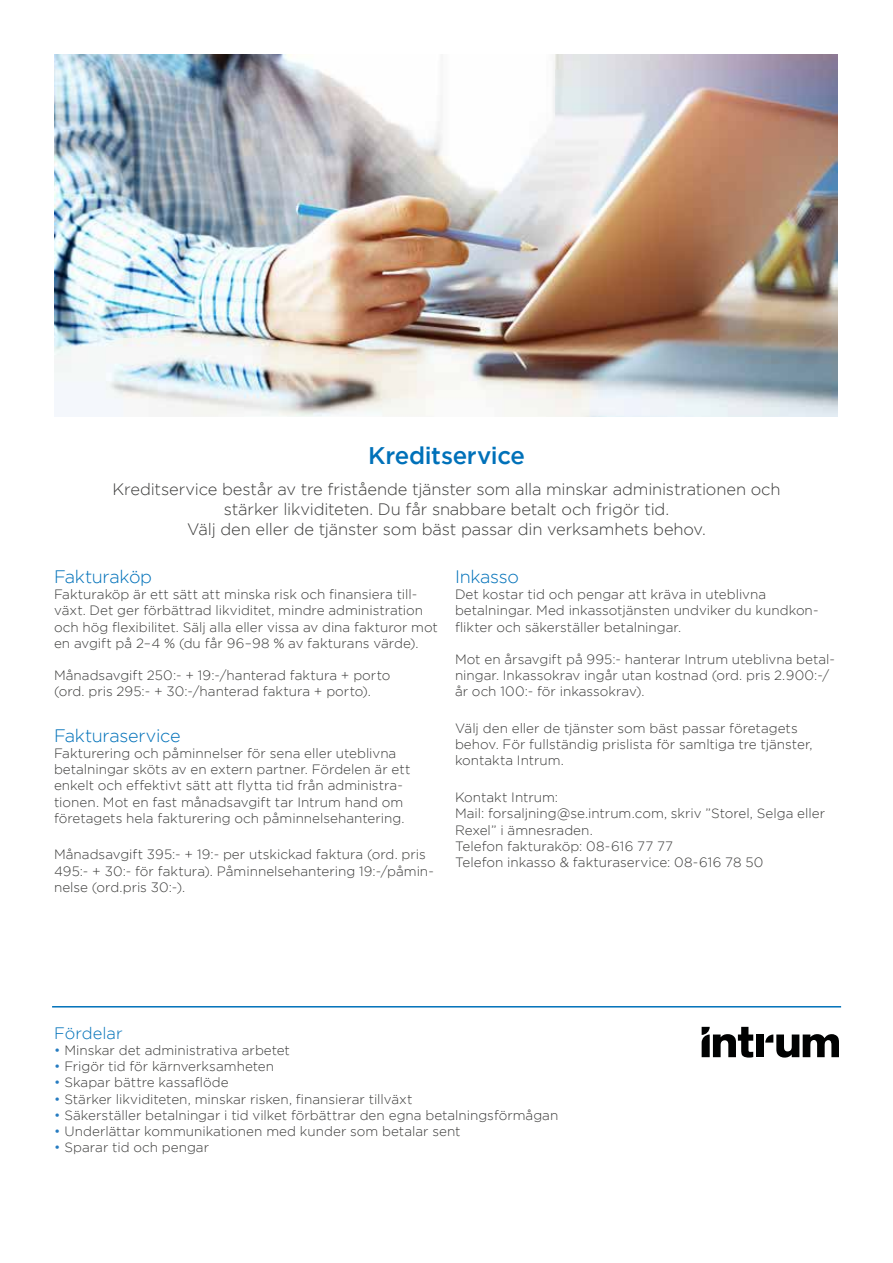
<style>
.page{position:relative;width:893px;height:1263px;background:#fff}
.page>*{position:absolute;margin:0;border:0;box-sizing:border-box;transform-origin:0 0}
.t1{font:500 24px "Gotham";letter-spacing:-.015em;color:#0071b9}
.t2{font:300 18px "Gotham";letter-spacing:-.015em;color:#0071b9}
.t3{font:300 16.5px/19.8px "Gotham";letter-spacing:-.01em;color:#3c3c3b;text-align:center}
.t4{font:300 16.5px "Gotham";color:#0071b9}
.t5{font:300 13.5px/16.2px "Gotham";color:#3c3c3b}
.s1{color:#267cc1}
</style>
<div class="page">
<img style="left:54px;top:54px;width:784px;height:363px">
<hr style="left:52px;top:1006px;width:789px;height:1px;background:#0071b9">
<div style="left:756px;top:1034px;width:8px;height:23px;background:#010202"></div>
<svg style="left:702px;top:1027px;width:51px;height:30px"></svg>
<svg style="left:765px;top:1034px;width:74px;height:23px"></svg>
<h1 class="t1" style="left:368px;top:442px;width:158px">Kreditservice</h1>
<p class="t3" style="left:112px;top:479px;width:669px">Kreditservice består av tre fristående tjänster som alla minskar administrationen och stärker likviditeten. Du får snabbare betalt och frigör tid.<br>Välj den eller de tjänster som bäst passar din verksamhets behov.</p>
<h2 class="t2" style="left:54px;top:567px;width:100px">Fakturaköp</h2>
<p class="t5" style="left:54px;top:586px;width:385px">Fakturaköp är ett sätt att minska risk och finansiera till&shy;växt. Det ger förbättrad likviditet, mindre administration och hög flexibilitet. Sälj alla eller vissa av dina fakturor mot en avgift på 2–4 % (du får 96–98 % av fakturans värde).</p>
<p class="t5" style="left:54px;top:667px;width:338px">Månadsavgift 250:- + 19:-/hanterad faktura + porto (ord. pris 295:- + 30:-/hanterad faktura + porto).</p>
<h2 class="t2" style="left:54px;top:726px;width:128px">Fakturaservice</h2>
<p class="t5" style="left:54px;top:745px;width:358px">Fakturering och påminnelser för sena eller uteblivna betalningar sköts av en extern partner. Fördelen är ett enkelt och effektivt sätt att flytta tid från administra&shy;tionen. Mot en fast månadsavgift tar Intrum hand om företagets hela fakturering och påminnelsehantering.</p>
<p class="t5" style="left:54px;top:846px;width:381px">Månadsavgift 395:- + 19:- per utskickad faktura (ord. pris<br>495:- + 30:- för faktura). Påminnelsehantering 19:-/påmin&shy;nelse (ord.pris 30:-).</p>
<h2 class="t2" style="left:455px;top:567px;width:66px">Inkasso</h2>
<p class="t5" style="left:455px;top:586px;width:365px">Det kostar tid och pengar att kräva in uteblivna betalningar. Med inkassotjänsten undviker du kundkon&shy;flikter och säkerställer betalningar.</p>
<p class="t5" style="left:455px;top:651px;width:382px">Mot en årsavgift på 995:- hanterar Intrum uteblivna betal&shy;ningar. Inkassokrav ingår utan kostnad (ord. pris 2.900:-/ år och 100:- för inkassokrav).</p>
<p class="t5" style="left:455px;top:720px;width:359px">Välj den eller de tjänster som bäst passar företagets behov. För fullständig prislista för samltiga tre tjänster, kontakta Intrum.</p>
<p class="t5" style="left:455px;top:789px;width:372px">Kontakt Intrum:<br>Mail: forsaljning@se.intrum.com, skriv ”Storel, Selga eller Rexel” i ämnesraden.<br>Telefon fakturaköp: 08-616 77 77<br>Telefon inkasso &amp; fakturaservice: 08-616 78 50</p>
<p class="t4" style="left:54px;top:1024px;width:70px">Fördelar</p>
<p class="t5" style="left:54px;top:1042px;width:238px"><span class="s1">•</span> Minskar det administrativa arbetet</p>
<p class="t5" style="left:54px;top:1058px;width:222px"><span class="s1">•</span> Frigör tid för kärnverksamheten</p>
<p class="t5" style="left:54px;top:1074px;width:176px"><span class="s1">•</span> Skapar bättre kassaflöde</p>
<p class="t5" style="left:54px;top:1091px;width:360px"><span class="s1">•</span> Stärker likviditeten, minskar risken, finansierar tillväxt</p>
<p class="t5" style="left:54px;top:1107px;width:506px"><span class="s1">•</span> Säkerställer betalningar i tid vilket förbättrar den egna betalningsförmågan</p>
<p class="t5" style="left:54px;top:1123px;width:408px"><span class="s1">•</span> Underlättar kommunikationen med kunder som betalar sent</p>
<p class="t5" style="left:54px;top:1139px;width:157px"><span class="s1">•</span> Sparar tid och pengar</p>
</div>
